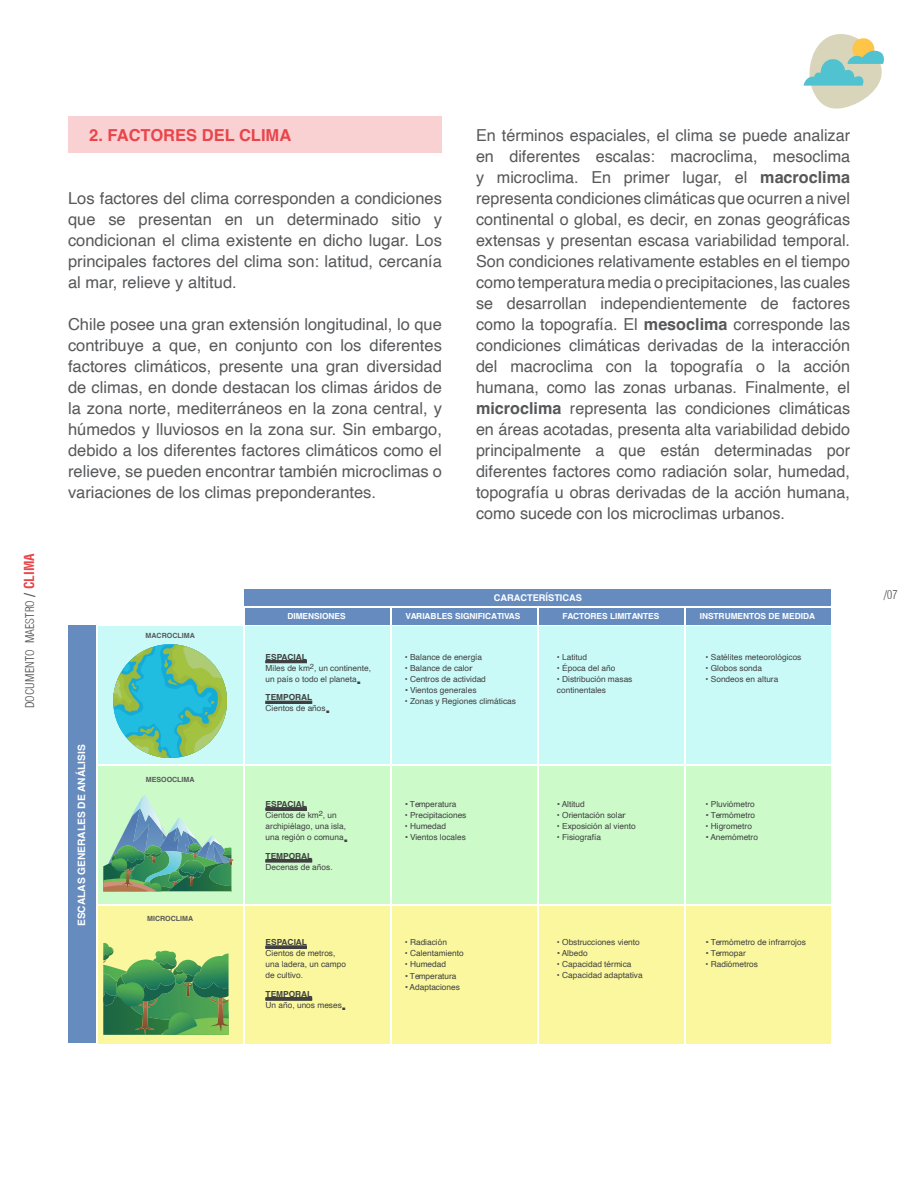
<style>
.page{position:relative;width:918px;height:1188px;background:#fff}
.page>*{position:absolute;margin:0;border:0;box-sizing:border-box;transform-origin:0 0}
.t1{font:26.25px "Helvetica";color:#404040;scale:1.04 1}
.t2{font:16.5px/21px "Helvetica";color:#57585a;text-align:justify}
.t3{font:700 16.5px "Helvetica";color:#e9454b}
.t4{font:13.5px "Helvetica Condensed Light Li";color:#57585a}
.t5{font:700 10.2px "Helvetica";color:#fff}
.t6{font:700 9.3px "Helvetica";color:#fff}
.t7{font:8.25px/11.1px "Helvetica";color:#404040}
.t8{font:8.25px "Helvetica";color:#404040;scale:1.21 1}
.t9{font:700 8.25px "Helvetica";color:#fff}
.t10{font:700 8.25px "Helvetica";color:#404040}
.t11{font:700 7.05px "Helvetica";color:#595959}
.s1{font-family:"Helvetica";font-weight:700;font-stretch:condensed}
.s2{font-family:"Helvetica";font-weight:700;font-stretch:condensed;color:#e9454b}
.s3{font-weight:700}
</style>
<div class="page">
<svg style="left:804px;top:34px;width:80px;height:75px"></svg>
<div style="left:68px;top:117px;width:374px;height:36px;background:#f9d1d2"></div>
<div style="left:68px;top:626px;width:27px;height:417px;background:#668cbf"></div>
<div style="left:245px;top:589px;width:586px;height:16px;background:#668cbf"></div>
<div style="left:245px;top:608px;width:145px;height:16px;background:#668cbf"></div>
<div style="left:392px;top:608px;width:145px;height:16px;background:#668cbf"></div>
<div style="left:539px;top:608px;width:145px;height:16px;background:#668cbf"></div>
<div style="left:686px;top:608px;width:144px;height:16px;background:#668cbf"></div>
<div style="left:98px;top:626px;width:144px;height:137px;background:#c9faf7"></div>
<div style="left:245px;top:626px;width:145px;height:137px;background:#c9faf7"></div>
<div style="left:392px;top:626px;width:145px;height:137px;background:#c9faf7"></div>
<div style="left:539px;top:626px;width:145px;height:137px;background:#c9faf7"></div>
<div style="left:686px;top:626px;width:145px;height:137px;background:#c9faf7"></div>
<div style="left:98px;top:766px;width:144px;height:137px;background:#ccfac9"></div>
<div style="left:245px;top:766px;width:145px;height:137px;background:#ccfac9"></div>
<div style="left:392px;top:766px;width:145px;height:137px;background:#ccfac9"></div>
<div style="left:539px;top:766px;width:145px;height:137px;background:#ccfac9"></div>
<div style="left:686px;top:766px;width:145px;height:137px;background:#ccfac9"></div>
<div style="left:98px;top:906px;width:144px;height:138px;background:#faf79e"></div>
<div style="left:245px;top:906px;width:145px;height:138px;background:#faf79e"></div>
<div style="left:392px;top:906px;width:145px;height:138px;background:#faf79e"></div>
<div style="left:539px;top:906px;width:145px;height:138px;background:#faf79e"></div>
<div style="left:686px;top:906px;width:145px;height:138px;background:#faf79e"></div>
<svg style="left:105px;top:644px;width:130px;height:120px"></svg>
<svg style="left:103px;top:795px;width:130px;height:97px"></svg>
<svg style="left:103px;top:943px;width:126px;height:92px"></svg>
<svg style="left:266px;top:660px;width:41px;height:3px"></svg>
<svg style="left:266px;top:701px;width:46px;height:3px"></svg>
<svg style="left:266px;top:808px;width:41px;height:3px"></svg>
<svg style="left:266px;top:859px;width:46px;height:3px"></svg>
<svg style="left:266px;top:946px;width:41px;height:3px"></svg>
<svg style="left:266px;top:997px;width:46px;height:3px"></svg>
<p class="t4" style="left:25px;top:708px;width:157px;rotate:-90deg">DOCUMENTO MAESTRO <span class="s1">/</span> <span class="s2">CLIMA</span></p>
<p class="t3" style="left:89px;top:125px;width:204px">2. FACTORES DEL CLIMA</p>
<p class="t2" style="left:68px;top:188px;width:375px">Los factores del clima corresponden a condiciones que se presentan en un determinado sitio y condicionan el clima existente en dicho lugar. Los principales factores del clima son: latitud, cercanía al mar, relieve y altitud.</p>
<p class="t2" style="left:68px;top:314px;width:375px">Chile posee una gran extensión longitudinal, lo que contribuye a que, en conjunto con los diferentes factores climáticos, presente una gran diversidad de climas, en donde destacan los climas áridos de la zona norte, mediterráneos en la zona central, y húmedos y lluviosos en la zona sur. Sin embargo, debido a los diferentes factores climáticos como el relieve, se pueden encontrar también microclimas o variaciones de los climas preponderantes.</p>
<p class="t2" style="left:476px;top:125px;width:376px">En términos espaciales, el clima se puede analizar en diferentes escalas: macroclima, mesoclima y microclima. En primer lugar, el <span class="s3">macroclima </span>representa condiciones climáticas que ocurren a nivel continental o global, es decir, en zonas geográficas extensas y presentan escasa variabilidad temporal.<br>Son condiciones relativamente estables en el tiempo como temperatura media o precipitaciones, las cuales se desarrollan independientemente de factores como la topografía. El <span class="s3">mesoclima</span> corresponde las condiciones climáticas derivadas de la interacción del macroclima con la topografía o la acción humana, como las zonas urbanas. Finalmente, el <span class="s3">microclima</span> representa las condiciones climáticas en áreas acotadas, presenta alta variabilidad debido principalmente a que están determinadas por diferentes factores como radiación solar, humedad, topografía u obras derivadas de la acción humana, como sucede con los microclimas urbanos.</p>
<p class="t6" style="left:494px;top:592px;width:90px">CARACTERÍSTICAS</p>
<p class="t5" style="left:75px;top:926px;width:183px;rotate:-90deg">ESCALAS GENERALES DE ANÁLISIS</p>
<p class="t11" style="left:146px;top:631px;width:51px">MACROCLIMA</p>
<p class="t11" style="left:146px;top:776px;width:50px">MESOOCLIMA</p>
<p class="t11" style="left:147px;top:914px;width:48px">MICROCLIMA</p>
<p class="t9" style="left:287px;top:611px;width:60px">DIMENSIONES</p>
<p class="t9" style="left:405px;top:611px;width:117px">VARIABLES SIGNIFICATIVAS</p>
<p class="t9" style="left:563px;top:611px;width:98px">FACTORES LIMITANTES</p>
<p class="t9" style="left:700px;top:611px;width:117px">INSTRUMENTOS DE MEDIDA</p>
<p class="t7" style="left:266px;top:652px;width:107px"><span class="s3">ESPACIAL<br></span>Miles de km<sup>2</sup>, un continente, un país o todo el planeta</p>
<h1 class="t1" style="left:355px;top:654px;width:9px">.</h1>
<p class="t10" style="left:266px;top:692px;width:48px">TEMPORAL</p>
<p class="t7" style="left:266px;top:703px;width:62px">Cientos de años</p>
<h1 class="t1" style="left:324px;top:684px;width:9px">.</h1>
<p class="t7" style="left:706px;top:652px;width:97px">• Satélites meteorológicos</p>
<p class="t7" style="left:706px;top:663px;width:58px">• Globos sonda</p>
<p class="t7" style="left:706px;top:674px;width:74px">• Sondeos en altura</p>
<p class="t7" style="left:405px;top:652px;width:79px">• Balance de energía</p>
<p class="t7" style="left:405px;top:663px;width:69px">• Balance de calor</p>
<p class="t7" style="left:405px;top:674px;width:83px">• Centros de actividad</p>
<p class="t8" style="left:405px;top:684px;width:61px">• Vientos generales</p>
<p class="t7" style="left:405px;top:696px;width:113px">• Zonas y Regiones climáticas</p>
<p class="t7" style="left:557px;top:652px;width:32px">• Latitud</p>
<p class="t7" style="left:557px;top:663px;width:60px">• Época del año</p>
<p class="t7" style="left:557px;top:674px;width:77px">• Distribución masas continentales</p>
<p class="t7" style="left:266px;top:799px;width:82px"><span class="s3">ESPACIAL<br></span>Cientos de km<sup>2</sup>, un archipiélago, una isla, una región o comuna</p>
<h1 class="t1" style="left:342px;top:813px;width:9px">.</h1>
<p class="t10" style="left:266px;top:851px;width:48px">TEMPORAL</p>
<p class="t7" style="left:266px;top:862px;width:69px">Decenas de años.</p>
<p class="t10" style="left:266px;top:937px;width:43px">ESPACIAL</p>
<p class="t7" style="left:266px;top:948px;width:82px">Cientos de metros, una ladera, un campo de cultivo.</p>
<p class="t10" style="left:266px;top:989px;width:48px">TEMPORAL</p>
<p class="t7" style="left:266px;top:1000px;width:78px">Un año, unos meses</p>
<h1 class="t1" style="left:340px;top:981px;width:9px">.</h1>
<p class="t8" style="left:405px;top:798px;width:44px">• Temperatura</p>
<p class="t7" style="left:405px;top:810px;width:63px">• Precipitaciones</p>
<p class="t7" style="left:405px;top:821px;width:43px">• Humedad</p>
<p class="t8" style="left:405px;top:831px;width:52px">• Vientos locales</p>
<p class="t7" style="left:405px;top:937px;width:44px">• Radiación</p>
<p class="t7" style="left:405px;top:948px;width:60px">• Calentamiento</p>
<p class="t7" style="left:405px;top:959px;width:43px">• Humedad</p>
<p class="t8" style="left:405px;top:969px;width:44px">• Temperatura</p>
<p class="t8" style="left:405px;top:980px;width:47px">• Adaptaciones</p>
<p class="t8" style="left:557px;top:798px;width:25px">• Altitud</p>
<p class="t7" style="left:557px;top:810px;width:70px">• Orientación solar</p>
<p class="t7" style="left:557px;top:821px;width:80px">• Exposición al viento</p>
<p class="t7" style="left:557px;top:832px;width:46px">• Fisiografía</p>
<p class="t7" style="left:557px;top:937px;width:84px">• Obstrucciones viento</p>
<p class="t8" style="left:557px;top:947px;width:27px">• Albedo</p>
<p class="t7" style="left:557px;top:959px;width:76px">• Capacidad térmica</p>
<p class="t7" style="left:557px;top:970px;width:87px">• Capacidad adaptativa</p>
<p class="t7" style="left:706px;top:799px;width:51px">• Pluviómetro</p>
<p class="t8" style="left:705px;top:809px;width:42px">• Termómetro</p>
<p class="t7" style="left:706px;top:821px;width:48px">• Higrometro</p>
<p class="t8" style="left:705px;top:831px;width:45px">• Anemómetro</p>
<p class="t8" style="left:705px;top:936px;width:84px">• Termómetro de infrarrojos</p>
<p class="t8" style="left:705px;top:947px;width:35px">• Termopar</p>
<p class="t7" style="left:706px;top:959px;width:54px">• Radiómetros</p>
<p class="t4" style="left:884px;top:589px;width:15px">/07</p>
</div>
